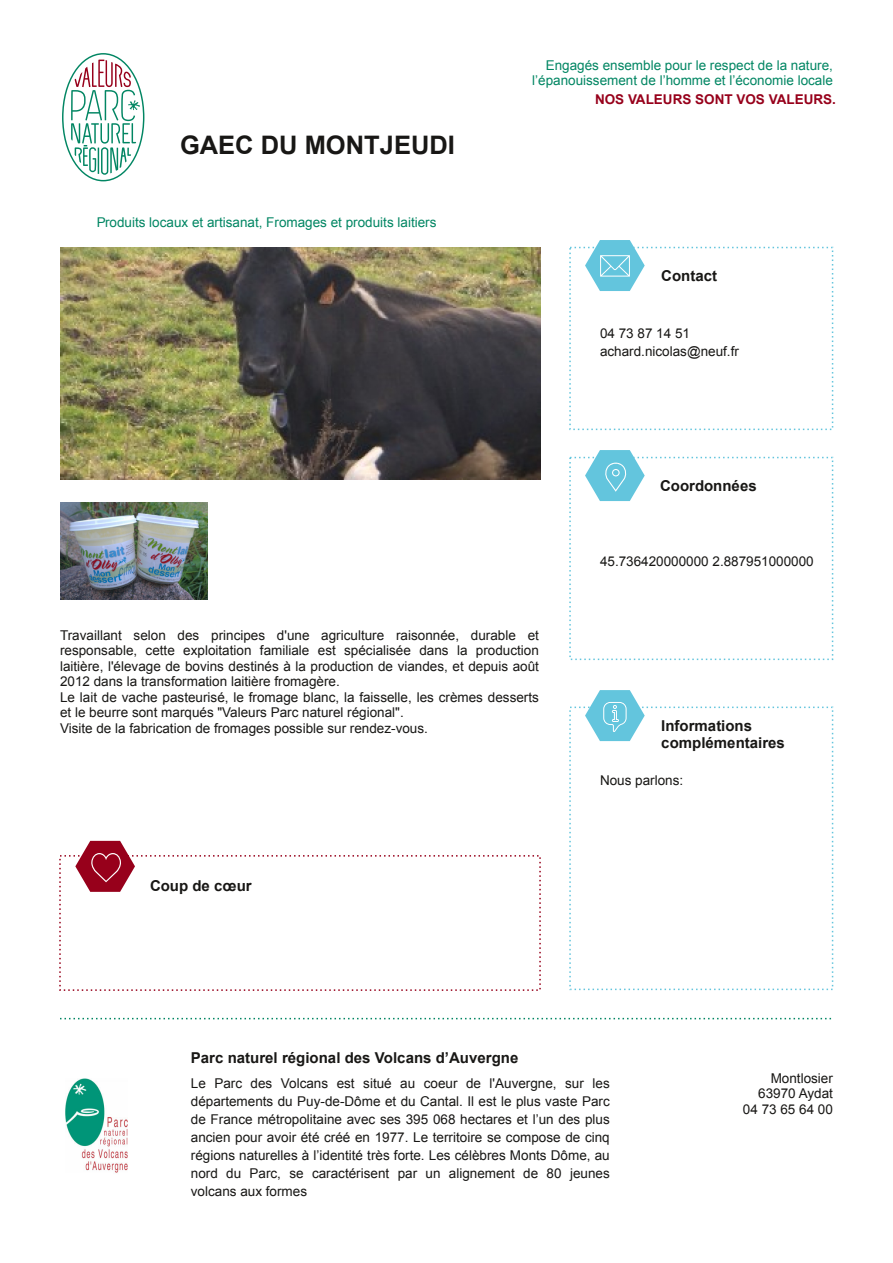
<style>
.page{position:relative;width:893px;height:1263px;background:#fff}
.page>*{position:absolute;margin:0;border:0;box-sizing:border-box;transform-origin:0 0}
.t1{font:700 25.5px "Arial";color:#181715}
.t2{font:700 15px/17.2px "Arial";color:#181715}
.t3{font:13.5px/15.5px "Arial";color:#181715}
.t4{font:13.5px/15.5px "Arial";color:#028663;text-align:right}
.t5{font:700 13.5px "Arial";color:#97001b}
</style>
<div class="page">
<img style="left:65px;top:1078px;width:63px;height:95px">
<svg style="left:60px;top:1018px;width:772px;height:1px"></svg>
<svg style="left:585px;top:690px;width:60px;height:51px"></svg>
<svg style="left:585px;top:450px;width:60px;height:51px"></svg>
<svg style="left:585px;top:240px;width:60px;height:51px"></svg>
<svg style="left:75px;top:841px;width:60px;height:51px"></svg>
<img style="left:60px;top:502px;width:147px;height:98px">
<img style="left:60px;top:248px;width:480px;height:232px">
<svg style="left:62px;top:53px;width:83px;height:129px"></svg>
<p class="t4" style="left:532px;top:57px;width:302px">Engagés ensemble pour le respect de la nature, l’épanouissement de l’homme et l’économie locale</p>
<h1 class="t1" style="left:180px;top:130px;width:276px">GAEC DU MONTJEUDI</h1>
<p class="t4" style="left:96px;top:215px;width:342px">Produits locaux et artisanat, Fromages et produits laitiers</p>
<p class="t3" style="left:60px;top:627px;width:480px">Travaillant selon des principes d'une agriculture raisonnée, durable et responsable, cette exploitation familiale est spécialisée dans la production laitière, l'élevage de bovins destinés à la production de viandes, et depuis août 2012 dans la transformation laitière fromagère.<br>Le lait de vache pasteurisé, le fromage blanc, la faisselle, les crèmes desserts et le beurre sont marqués "Valeurs Parc naturel régional".<br>Visite de la fabrication de fromages possible sur rendez-vous.</p>
<p class="t2" style="left:150px;top:877px;width:103px">Coup de cœur</p>
<p class="t5" style="left:595px;top:92px;width:242px">NOS VALEURS SONT VOS VALEURS.</p>
<p class="t2" style="left:661px;top:267px;width:57px">Contact</p>
<p class="t3" style="left:600px;top:324px;width:140px;line-height:18px">04 73 87 14 51 achard.nicolas@neuf.fr</p>
<p class="t2" style="left:660px;top:477px;width:98px">Coordonnées</p>
<p class="t3" style="left:600px;top:553px;width:215px">45.736420000000 2.887951000000</p>
<p class="t2" style="left:661px;top:717px;width:125px">Informations complémentaires</p>
<p class="t3" style="left:600px;top:772px;width:85px">Nous parlons:</p>
<p class="t2" style="left:191px;top:1049px;width:329px">Parc naturel régional des Volcans d’Auvergne</p>
<p class="t3" style="left:191px;top:1074px;width:420px;line-height:18px;text-align:justify">Le Parc des Volcans est situé au coeur de l'Auvergne, sur les départements du Puy-de-Dôme et du Cantal. Il est le plus vaste Parc de France métropolitaine avec ses 395 068 hectares et l’un des plus ancien pour avoir été créé en 1977. Le territoire se compose de cinq régions naturelles à l’identité très forte. Les célèbres Monts Dôme, au nord du Parc, se caractérisent par un alignement de 80 jeunes volcans aux formes</p>
<p class="t3" style="left:743px;top:1070px;width:92px;text-align:right">Montlosier<br>63970 Aydat<br>04 73 65 64 00</p>
</div>
